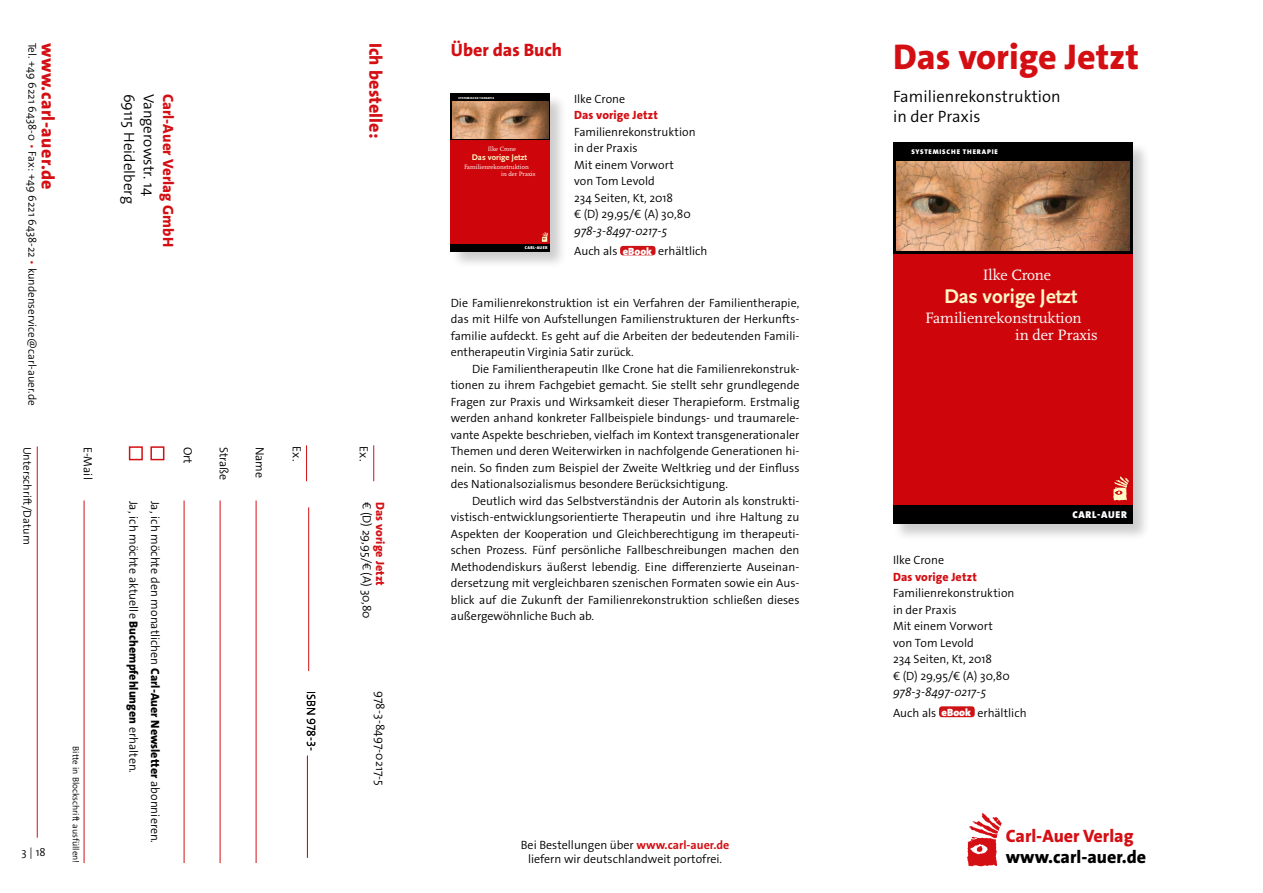
<style>
.page{position:relative;width:1263px;height:893px;background:#fff}
.page>*{position:absolute;margin:0;border:0;box-sizing:border-box;transform-origin:0 0}
.t1{font:800 36px "The Sans Os F";color:#d40f14}
.t2{font:700 20.7px "Scala Sans";color:#fff9c7}
.t3{font:800 18px "The Sans Os F";letter-spacing:.005em;color:#d40f14}
.t4{font:800 18px "The Sans Os F";color:#000}
.t5{font:800 18px "The Sans Os F";letter-spacing:.025em;color:#d40f14}
.t6{font:300 16.5px/19.8px "The Sans Os F";letter-spacing:.005em;color:#000}
.t7{font:15.6px/17px "Scala";color:#fff}
.t8{font:15.6px "Scala";letter-spacing:-.02em;color:#fff}
.t9{font:300 15px "The Sans Os F";letter-spacing:.005em;color:#000}
.t10{font:800 15px "The Sans Os F";letter-spacing:.005em;color:#d40f14}
.t11{font:300 12px/16.5px "The Sans Os F";color:#000}
.t12{font:italic 300 12px/20.7px "The Sans Os F";letter-spacing:-.01em;color:#000}
.t13{font:800 12px "The Sans Os F";letter-spacing:.01em;color:#d40f14}
.t14{font:300 11.25px "The Sans Os F";color:#000}
.t15{font:900 10.05px "The Sans Os F";letter-spacing:.07em;color:#fff}
.t16{font:300 9px "The Sans Os F";color:#000}
.t17{font:700 8.55px "Scala Sans";color:#fff9c7}
.t18{font:900 6.9px "The Sans Os F";letter-spacing:.12em;color:#fff}
.t19{font:6.45px/7.1px "Scala";color:#fff}
.t20{font:6.45px "Scala";letter-spacing:-.02em;color:#fff}
.t21{font:900 4.2px "The Sans Os F";letter-spacing:.07em;color:#fff}
.t22{font:900 2.85px "The Sans Os F";letter-spacing:.12em;color:#fff}
.s1{color:#d40f14}
.s2{font-weight:800}
.s3{font-style:normal}
.s4{font-weight:900;font-style:normal;font-size:10.5px;color:#fff}
.s5{font-weight:700;color:#d40f14}
</style>
<div class="page">
<div style="left:892px;top:141px;width:259px;height:400px;background:#000;opacity:.2"></div>
<div style="left:893px;top:504px;width:240px;height:20px;background:#000"></div>
<div style="left:893px;top:254px;width:240px;height:250px;background:#ce060b"></div>
<div style="left:893px;top:142px;width:240px;height:112px;background:#000"></div>
<svg style="left:1113px;top:476px;width:16px;height:24px"></svg>
<img style="left:896px;top:162px;width:233px;height:88px">
<div style="left:939px;top:706px;width:36px;height:11px;background:#cd1316;border-radius:3px"></div>
<hr style="left:373px;top:445px;width:1px;height:36px;background:#d40f14">
<hr style="left:306px;top:445px;width:1px;height:36px;background:#d40f14">
<hr style="left:308px;top:507px;width:1px;height:164px;background:#d40f14">
<div style="left:450px;top:93px;width:117px;height:176px;background:#000;opacity:.2"></div>
<div style="left:451px;top:244px;width:99px;height:8px;background:#000"></div>
<div style="left:451px;top:140px;width:99px;height:104px;background:#ce060b"></div>
<div style="left:451px;top:94px;width:99px;height:46px;background:linear-gradient(to right,#000,#000)"></div>
<svg style="left:542px;top:232px;width:6px;height:10px"></svg>
<img style="left:452px;top:102px;width:96px;height:37px">
<div style="left:620px;top:246px;width:35px;height:9px;background:#cd1316;border-radius:3px"></div>
<img style="left:967px;top:812px;width:35px;height:55px">
<hr style="left:307px;top:756px;width:1px;height:102px;background:#d40f14">
<hr style="left:256px;top:500px;width:1px;height:363px;background:#d40f14">
<hr style="left:220px;top:500px;width:1px;height:363px;background:#d40f14">
<hr style="left:184px;top:500px;width:1px;height:363px;background:#d40f14">
<div style="left:150px;top:446px;width:14px;height:14px;border:2px solid #d40f14"></div>
<div style="left:129px;top:446px;width:14px;height:14px;border:2px solid #d40f14"></div>
<hr style="left:84px;top:500px;width:1px;height:363px;background:#d40f14">
<hr style="left:37px;top:446px;width:1px;height:392px;background:#d40f14">
<p class="t14" style="left:39px;top:43px;width:365px;rotate:90deg">Tel. +49 6221 6438-0 <span class="s1">•</span> Fax: +49 6221 6438-22 <span class="s1">•</span> kundenservice@carl-auer.de</p>
<h3 class="t5" style="left:60px;top:43px;width:149px;rotate:90deg">www.carl-auer.de</h3>
<h3 class="t3" style="left:387px;top:43px;width:97px;rotate:90deg">Ich bestelle:</h3>
<p class="t9" style="left:139px;top:94px;width:112px;rotate:90deg">69115 Heidelberg</p>
<p class="t9" style="left:158px;top:94px;width:104px;rotate:90deg">Vangerowstr. 14</p>
<p class="t10" style="left:178px;top:94px;width:155px;rotate:90deg">Carl-Auer Verlag GmbH</p>
<p class="t14" style="left:34px;top:446px;width:99px;rotate:90deg">Unterschrift/Datum</p>
<p class="t11" style="left:96px;top:446px;width:35px;rotate:90deg">E-Mail</p>
<p class="t14" style="left:21px;top:845px;width:26px">3 | 18</p>
<p class="t16" style="left:82px;top:746px;width:119px;rotate:90deg">Bitte in Blockschrift ausfüllen!</p>
<p class="t11" style="left:166px;top:500px;width:344px;line-height:21.6px;rotate:90deg">Ja, ich möchte den monatlichen <span class="s2">Carl-Auer Newsletter</span> abonnieren.<br>Ja, ich möchte aktuelle <span class="s2">Buchempfehlungen</span> erhalten.</p>
<p class="t11" style="left:196px;top:446px;width:19px;rotate:90deg">Ort</p>
<p class="t11" style="left:232px;top:446px;width:35px;rotate:90deg">Straße</p>
<p class="t11" style="left:268px;top:446px;width:33px;rotate:90deg">Name</p>
<p class="t11" style="left:305px;top:446px;width:16px;rotate:90deg">Ex.</p>
<p class="t11" style="left:372px;top:446px;width:16px;rotate:90deg">Ex.</p>
<p class="t11" style="left:319px;top:691px;width:61px;rotate:90deg">ISBN 978-3-</p>
<p class="t11" style="left:375px;top:502px;width:118px;rotate:90deg">€ (D) 29,95/€ (A) 30,80</p>
<p class="t13" style="left:388px;top:502px;width:85px;rotate:90deg">Das vorige Jetzt</p>
<p class="t11" style="left:388px;top:691px;width:96px;rotate:90deg">978-3-8497-0217-5</p>
<h3 class="t3" style="left:451px;top:38px;width:113px">Über das Buch</h3>
<p class="t22" style="left:458px;top:96px;width:37px">SYSTEMISCHE THERAPIE</p>
<p class="t20" style="left:488px;top:145px;width:30px">Ilke Crone</p>
<p class="t17" style="left:472px;top:153px;width:57px">Das vorige Jetzt</p>
<p class="t19" style="left:501px;top:163px;width:36px;text-indent:-37px">Familienrekonstruktion in der Praxis</p>
<p class="t21" style="left:525px;top:245px;width:24px">CARL-AUER</p>
<p class="t11" style="left:574px;top:90px;width:53px">Ilke Crone</p>
<p class="t13" style="left:574px;top:107px;width:85px">Das vorige Jetzt</p>
<p class="t11" style="left:574px;top:123px;width:123px">Familienrekonstruktion in der Praxis<br>Mit einem Vorwort von Tom Levold<br>234 Seiten, Kt, 2018<br>€ (D) 29,95/€ (A) 30,80</p>
<p class="t12" style="left:574px;top:220px;width:135px">978-3-8497-0217-5<br><span class="s3">Auch als</span> <span class="s4">eBook</span> <span class="s3">erhältlich</span></p>
<p class="t11" style="left:451px;top:294px;width:350px;text-align:justify">Die Familienrekonstruktion ist ein Verfahren der Familientherapie, das mit Hilfe von Aufstellungen Familienstrukturen der Herkunfts&shy;familie aufdeckt. Es geht auf die Arbeiten der bedeutenden Famili&shy;entherapeutin Virginia Satir zurück.</p>
<p class="t11" style="left:451px;top:360px;width:350px;text-align:justify;text-indent:21px">Die Familientherapeutin Ilke Crone hat die Familienrekonstruk&shy;tionen zu ihrem Fachgebiet gemacht. Sie stellt sehr grundlegende Fragen zur Praxis und Wirksamkeit dieser Therapieform. Erstmalig werden anhand konkreter Fallbeispiele bindungs- und traumarele&shy;vante Aspekte beschrieben, vielfach im Kontext transgenerationaler Themen und deren Weiterwirken in nachfolgende Generationen hi&shy;nein. So finden zum Beispiel der Zweite Weltkrieg und der Einfluss des Nationalsozialismus besondere Berücksichtigung.</p>
<p class="t11" style="left:451px;top:492px;width:350px;text-align:justify;text-indent:21px">Deutlich wird das Selbstverständnis der Autorin als konstrukti&shy;vistisch-entwicklungsorientierte Therapeutin und ihre Haltung zu Aspekten der Kooperation und Gleichberechtigung im therapeuti&shy;schen Prozess. Fünf persönliche Fallbeschreibungen machen den Methodendiskurs äußerst lebendig. Eine differenzierte Auseinan&shy;dersetzung mit vergleichbaren szenischen Formaten sowie ein Aus&shy;blick auf die Zukunft der Familienrekonstruktion schließen dieses außergewöhnliche Buch ab.</p>
<p class="t11" style="left:521px;top:838px;width:210px;line-height:14.4px;text-align:center">Bei Bestellungen über <span class="s5">www.carl-auer.de </span>liefern wir deutschlandweit portofrei.</p>
<h1 class="t1" style="left:893px;top:34px;width:248px">Das vorige Jetzt</h1>
<h3 class="t6" style="left:893px;top:86px;width:169px">Familienrekonstruktion in der Praxis</h3>
<p class="t18" style="left:911px;top:147px;width:88px">SYSTEMISCHE THERAPIE</p>
<h3 class="t8" style="left:983px;top:266px;width:70px">Ilke Crone</h3>
<h2 class="t2" style="left:944px;top:285px;width:135px">Das vorige Jetzt</h2>
<h3 class="t7" style="left:1015px;top:310px;width:84px;text-indent:-90px">Familienrekonstruktion in der Praxis</h3>
<p class="t11" style="left:893px;top:552px;width:53px">Ilke Crone</p>
<p class="t13" style="left:893px;top:569px;width:85px">Das vorige Jetzt</p>
<p class="t11" style="left:893px;top:585px;width:123px">Familienrekonstruktion in der Praxis<br>Mit einem Vorwort von Tom Levold<br>234 Seiten, Kt, 2018<br>€ (D) 29,95/€ (A) 30,80</p>
<p class="t12" style="left:893px;top:682px;width:135px">978-3-8497-0217-5<br><span class="s3">Auch als</span> <span class="s4">eBook</span> <span class="s3">erhältlich</span></p>
<p class="t15" style="left:1072px;top:508px;width:56px">CARL-AUER</p>
<h3 class="t3" style="left:1006px;top:824px;width:129px">Carl-Auer Verlag</h3>
<h3 class="t4" style="left:1006px;top:846px;width:142px">www.carl-auer.de</h3>
</div>
